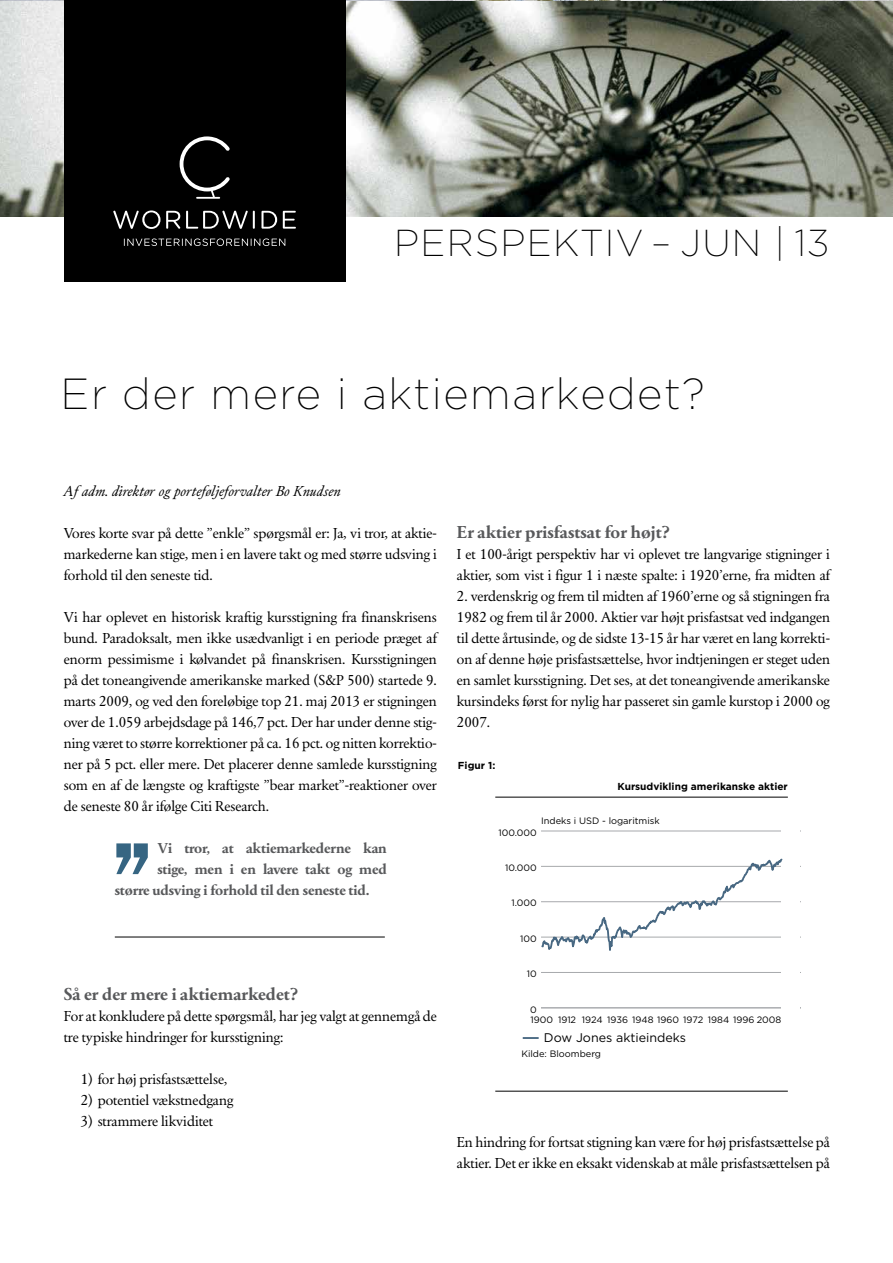
<style>
.page{position:relative;width:893px;height:1263px;background:#fff}
.page>*{position:absolute;margin:0;border:0;box-sizing:border-box;transform-origin:0 0}
.t1{font:200 43.5px "Gotham";letter-spacing:.035em;color:#000}
.t2{font:200 37.5px "Gotham";letter-spacing:.035em;color:#000}
.t3{font:700 18px "Primo Serif";color:#58595b}
.t4{font:15px/21px "Primo Serif";color:#000}
.t5{font:700 15px "Primo Serif";letter-spacing:-.01em;color:#58595b}
.t6{font:italic 15px "Primo Serif";color:#000}
.t7{font:12.45px "Gotham";color:#000}
.t8{font:700 10.2px "Gotham";color:#000}
.t9{font:9.3px "Gotham";color:#000}
</style>
<div class="page">
<hr style="left:495px;top:797px;width:293px;height:1px;background:#000">
<hr style="left:495px;top:1091px;width:293px;height:1px;background:#000">
<hr style="left:541px;top:1007px;width:259px;height:1px;background:#a7a9ac">
<hr style="left:541px;top:830px;width:259px;height:1px;background:#a7a9ac">
<svg style="left:523px;top:1037px;width:16px;height:2px"></svg>
<div style="left:782px;top:810px;width:18px;height:243px;background:#fff"></div>
<svg style="left:541px;top:858px;width:242px;height:115px"></svg>
<hr style="left:115px;top:937px;width:270px;height:1px;background:#000">
<svg style="left:116px;top:843px;width:32px;height:31px"></svg>
<img style="left:0;top:1px;width:892px;height:215px">
<div style="left:64px;top:0;width:281px;height:282px;background:#000"></div>
<svg style="left:113px;top:210px;width:47px;height:19px"></svg>
<svg style="left:166px;top:211px;width:14px;height:18px"></svg>
<svg style="left:186px;top:211px;width:69px;height:18px"></svg>
<svg style="left:261px;top:211px;width:16px;height:18px"></svg>
<svg style="left:283px;top:211px;width:13px;height:18px"></svg>
<svg style="left:124px;top:238px;width:161px;height:8px"></svg>
<svg style="left:180px;top:136px;width:50px;height:63px"></svg>
<h2 class="t2" style="left:394px;top:220px;width:437px">PERSPEKTIV – JUN | 13</h2>
<h1 class="t1" style="left:61px;top:367px;width:646px">Er der mere i aktiemarkedet?</h1>
<p class="t6" style="left:64px;top:482px;width:278px">Af adm. direktør og porteføljeforvalter Bo Knudsen</p>
<p class="t4" style="left:64px;top:522px;width:375px;text-align:justify">Vores korte svar på dette ”enkle” spørgsmål er: Ja, vi tror, at aktie&shy;markederne kan stige, men i en lavere takt og med større udsving i forhold til den seneste tid.</p>
<p class="t4" style="left:64px;top:606px;width:375px;text-align:justify">Vi har oplevet en historisk kraftig kursstigning fra finanskrisens bund. Paradoksalt, men ikke usædvanligt i en periode præget af enorm pessimisme i kølvandet på finanskrisen. Kursstigningen på det toneangivende amerikanske marked (S&amp;P 500) startede 9. marts 2009, og ved den foreløbige top 21. maj 2013 er stigningen over de 1.059 arbejdsdage på 146,7 pct. Der har under denne stig&shy;ning været to større korrektioner på ca. 16 pct. og nitten korrektio&shy;ner på 5 pct. eller mere. Det placerer denne samlede kursstigning som en af de længste og kraftigste ”bear market”-reaktioner over de seneste 80 år ifølge Citi Research.</p>
<p class="t5" style="left:157px;top:839px;width:231px">Vi tror, at aktiemarkederne kan</p>
<p class="t5" style="left:157px;top:860px;width:231px">stige, men i en lavere takt og med</p>
<p class="t5" style="left:115px;top:881px;width:256px">større udsving i forhold til den seneste tid.</p>
<p class="t3" style="left:64px;top:983px;width:236px">Så er der mere i aktiemarkedet?</p>
<p class="t4" style="left:64px;top:1005px;width:375px">For at konkludere på dette spørgsmål, har jeg valgt at gennemgå de tre typiske hindringer for kursstigning:</p>
<p class="t4" style="left:81px;top:1068px;width:148px">1) for høj prisfastsættelse,</p>
<p class="t4" style="left:81px;top:1089px;width:154px">2) potentiel vækstnedgang</p>
<p class="t4" style="left:81px;top:1110px;width:134px">3) strammere likviditet</p>
<p class="t3" style="left:457px;top:521px;width:215px">Er aktier prisfastsat for højt?</p>
<p class="t4" style="left:457px;top:543px;width:375px">I et 100-årigt perspektiv har vi oplevet tre langvarige stigninger i aktier, som vist i figur 1 i næste spalte: i 1920’erne, fra midten af</p>
<p class="t4" style="left:457px;top:585px;width:375px;text-align:justify">2. verdenskrig og frem til midten af 1960’erne og så stigningen fra 1982 og frem til år 2000. Aktier var højt prisfastsat ved indgangen til dette årtusinde, og de sidste 13-15 år har været en lang korrekti&shy;on af denne høje prisfastsættelse, hvor indtjeningen er steget uden en samlet kursstigning. Det ses, at det toneangivende amerikanske kursindeks først for nylig har passeret sin gamle kurstop i 2000 og 2007.</p>
<p class="t8" style="left:458px;top:759px;width:39px">Figur 1:</p>
<p class="t8" style="left:617px;top:780px;width:172px">Kursudvikling amerikanske aktier</p>
<p class="t9" style="left:541px;top:815px;width:120px">Indeks i USD - logaritmisk</p>
<p class="t9" style="left:498px;top:826px;width:40px">100.000</p>
<p class="t9" style="left:505px;top:862px;width:33px">10.000</p>
<p class="t9" style="left:512px;top:897px;width:27px">1.000</p>
<p class="t9" style="left:520px;top:932px;width:18px">100</p>
<p class="t9" style="left:527px;top:968px;width:11px">10</p>
<p class="t9" style="left:530px;top:1003px;width:8px">0</p>
<p class="t9" style="left:531px;top:1013px;width:252px">1900 1912 1924 1936 1948 1960 1972 1984 1996 2008</p>
<p class="t7" style="left:544px;top:1029px;width:144px">Dow Jones aktieindeks</p>
<p class="t9" style="left:521px;top:1048px;width:81px">Kilde: Bloomberg</p>
<p class="t4" style="left:457px;top:1131px;width:375px">En hindring for fortsat stigning kan være for høj prisfastsættelse på aktier. Det er ikke en eksakt videnskab at måle prisfastsættelsen på</p>
</div>
